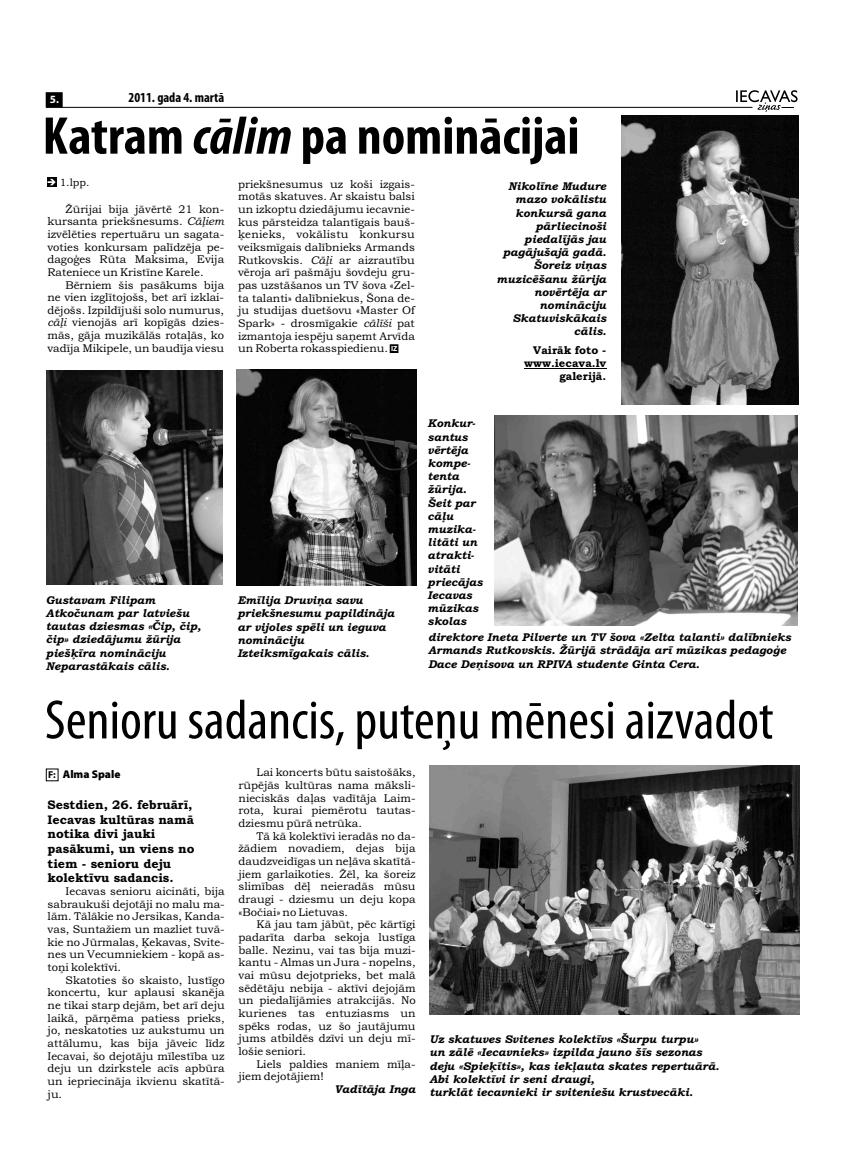
<style>
.page{position:relative;width:851px;height:1170px;background:#fff}
.page>*{position:absolute;margin:0;border:0;box-sizing:border-box;transform-origin:0 0}
.t1{font:condensed 55.88px "Myriad Pro";color:#000}
.t2{font:700 condensed 53.5px "Myriad Pro";color:#000}
.t3{font:700 condensed 13.75px "Myriad Pro";color:#000}
.t4{font:12.5px/14.6px "Bookman Old Style";color:#000}
.t5{font:11.25px/12.6px "Bookman Old Style";color:#000;text-align:justify}
.t6{font:italic 11.25px/13.2px "Bookman Old Style";color:#000}
.t7{font:900 11.25px "Myriad Pro";color:#000}
.t8{font:700 11.12px "Myriad Pro";color:#fff}
.t9{font:10.62px "Bookman Old Style";color:#000}
.t10{font:700 7.38px "Myriad Pro";color:#fff}
.s1{font-style:italic}
.s2{font-weight:700;font-size:10px}
</style>
<div class="page">
<svg style="left:46px;top:90px;width:751px;height:22px"></svg>
<div style="left:46px;top:92px;width:17px;height:15px;background:#000"></div>
<img style="left:429px;top:765px;width:369px;height:249px">
<div style="left:46px;top:768px;width:12px;height:13px;border:1px solid #000"></div>
<img style="left:236px;top:370px;width:180px;height:216px">
<img style="left:621px;top:116px;width:177px;height:288px">
<img style="left:494px;top:416px;width:303px;height:209px">
<img style="left:47px;top:370px;width:176px;height:215px">
<svg style="left:47px;top:177px;width:9px;height:10px"></svg>
<svg style="left:48px;top:179px;width:8px;height:6px"></svg>
<hr style="left:524px;top:368px;width:82px;height:1px;background:#000">
<div style="left:389px;top:344px;width:9px;height:9px;background:#000"></div>
<p class="t8" style="left:50px;top:95px;width:11px">5.</p>
<p class="t3" style="left:128px;top:92px;width:97px">2011. gada 4. martā</p>
<p class="t2" style="left:43px;top:113px;width:538px">Katram <span class="s1">cālim</span> pa nominācijai</p>
<p class="t9" style="left:60px;top:178px;width:31px">1.lpp.</p>
<p class="t5" style="left:65px;top:203px;width:160px">Žūrijai bija jāvērtē 21 kon-</p>
<p class="t5" style="left:47px;top:216px;width:178px">kursanta priekšnesums. <span class="s1">Cāļiem</span></p>
<p class="t5" style="left:47px;top:229px;width:178px">izvēlēties repertuāru un sagata-</p>
<p class="t5" style="left:47px;top:241px;width:178px">voties konkursam palīdzēja pe-</p>
<p class="t5" style="left:47px;top:254px;width:178px">dagoģes Rūta Maksima, Evija</p>
<p class="t5" style="left:47px;top:267px;width:158px">Rateniece un Kristīne Karele.</p>
<p class="t5" style="left:65px;top:279px;width:160px">Bērniem šis pasākums bija</p>
<p class="t5" style="left:47px;top:292px;width:178px">ne vien izglītojošs, bet arī izklai-</p>
<p class="t5" style="left:47px;top:305px;width:178px">dējošs. Izpildījuši solo numurus,</p>
<p class="t5" style="left:47px;top:317px;width:178px"><span class="s1">cāļi</span> vienojās arī kopīgās dzies-</p>
<p class="t5" style="left:47px;top:330px;width:178px">mās, gāja muzikālās rotaļās, ko</p>
<p class="t5" style="left:47px;top:343px;width:178px">vadīja Mikipele, un baudīja viesu</p>
<p class="t5" style="left:238px;top:178px;width:178px">priekšnesumus uz koši izgais&shy;motās skatuves. Ar skaistu balsi un izkoptu dziedājumu iecavnie&shy;kus pārsteidza talantīgais bauš&shy;ķenieks, vokālistu konkursu veiksmīgais dalībnieks Armands Rutkovskis. <span class="s1">Cāļi</span> ar aizrautību vēroja arī pašmāju šovdeju gru&shy;pas uzstāšanos un TV šova «Zel&shy;ta talanti» dalībniekus, Šona de&shy;ju studijas duetšovu «Master Of Spark» - drosmīgakie <span class="s1">cālīši</span> pat izmantoja iespēju saņemt Arvīda un Roberta rokasspiedienu.</p>
<p class="t6" style="left:496px;top:181px;width:111px;text-align:right">Nikolīne Mudure mazo vokālistu konkursā gana pārliecinoši piedalījās jau pagājušajā gadā.<br>Šoreiz viņas muzicēšanu žūrija novērtēja ar nomināciju<br>Skatuviskākais cālis.</p>
<p class="t5" style="left:524px;top:344px;width:84px;line-height:13.1px;text-align:right">Vairāk foto - www.iecava.lv galerijā.</p>
<p class="t10" style="left:391px;top:345px;width:8px">IZ</p>
<p class="t6" style="left:46px;top:594px;width:157px">Gustavam Filipam<br>Atkočunam par latviešu tautas dziesmas «Čip, čip, čip» dziedājumu žūrija piešķīra nomināciju<br>Neparastākais cālis.</p>
<p class="t6" style="left:237px;top:594px;width:159px">Emīlija Druviņa savu priekšnesumu papildināja ar vijoles spēli un ieguva nomināciju<br>Izteiksmīgakais cālis.</p>
<p class="t6" style="left:427px;top:418px;width:56px">Konkur&shy;santus vērtēja kompe&shy;tenta žūrija.<br>Šeit par cāļu muzika&shy;litāti un atrakti&shy;vitāti priecājas<br>Iecavas mūzikas skolas</p>
<p class="t6" style="left:428px;top:631px;width:364px">direktore Ineta Pilverte un TV šova «Zelta talanti» dalībnieks<br>Armands Rutkovskis. Žūrijā strādāja arī mūzikas pedagoģe<br>Dace Deņisova un RPIVA studente Ginta Cera.</p>
<p class="t1" style="left:45px;top:696px;width:730px">Senioru sadancis, puteņu mēnesi aizvadot</p>
<p class="t7" style="left:48px;top:769px;width:74px"><span class="s2">F:</span> Alma Spale</p>
<p class="t4" style="left:48px;top:798px;width:148px">Sestdien, 26. februārī,<br>Iecavas kultūras namā notika divi jauki pasākumi, un viens no tiem - senioru deju kolektīvu sadancis.</p>
<p class="t5" style="left:66px;top:886px;width:160px">Iecavas senioru aicināti, bija</p>
<p class="t5" style="left:48px;top:898px;width:178px">sabraukuši dejotāji no malu ma-</p>
<p class="t5" style="left:48px;top:911px;width:178px">lām. Tālākie no Jersikas, Kanda-</p>
<p class="t5" style="left:48px;top:924px;width:178px">vas, Suntažiem un mazliet tuvā-</p>
<p class="t5" style="left:48px;top:936px;width:178px">kie no Jūrmalas, Ķekavas, Svite-</p>
<p class="t5" style="left:48px;top:949px;width:178px">nes un Vecumniekiem - kopā as-</p>
<p class="t5" style="left:48px;top:961px;width:75px">toņi kolektīvi.</p>
<p class="t5" style="left:66px;top:974px;width:160px">Skatoties šo skaisto, lustīgo</p>
<p class="t5" style="left:48px;top:987px;width:178px">koncertu, kur aplausi skanēja</p>
<p class="t5" style="left:48px;top:999px;width:178px">ne tikai starp dejām, bet arī deju</p>
<p class="t5" style="left:48px;top:1012px;width:178px">laikā, pārņēma patiess prieks,</p>
<p class="t5" style="left:48px;top:1025px;width:178px">jo, neskatoties uz aukstumu un</p>
<p class="t5" style="left:48px;top:1037px;width:178px">attālumu, kas bija jāveic līdz</p>
<p class="t5" style="left:48px;top:1050px;width:178px">Iecavai, šo dejotāju mīlestība uz</p>
<p class="t5" style="left:48px;top:1063px;width:178px">deju un dzirkstele acīs apbūra</p>
<p class="t5" style="left:48px;top:1075px;width:178px">un iepriecināja ikvienu skatītā-</p>
<p class="t5" style="left:48px;top:1088px;width:16px">ju.</p>
<p class="t5" style="left:256px;top:767px;width:160px">Lai koncerts būtu saistošāks,</p>
<p class="t5" style="left:238px;top:779px;width:178px">rūpējās kultūras nama māksli-</p>
<p class="t5" style="left:238px;top:792px;width:178px">nieciskās daļas vadītāja Laim-</p>
<p class="t5" style="left:238px;top:805px;width:178px">rota, kurai piemērotu tautas-</p>
<p class="t5" style="left:238px;top:817px;width:125px">dziesmu pūrā netrūka.</p>
<p class="t5" style="left:256px;top:830px;width:160px">Tā kā kolektīvi ieradās no da-</p>
<p class="t5" style="left:238px;top:843px;width:178px">žādiem novadiem, dejas bija</p>
<p class="t5" style="left:238px;top:855px;width:178px">daudzveidīgas un neļāva skatītā-</p>
<p class="t5" style="left:238px;top:868px;width:178px">jiem garlaikoties. Žēl, ka šoreiz</p>
<p class="t5" style="left:238px;top:881px;width:178px">slimības dēļ neieradās mūsu</p>
<p class="t5" style="left:238px;top:893px;width:178px">draugi - dziesmu un deju kopa</p>
<p class="t5" style="left:238px;top:906px;width:111px">«Bočiai» no Lietuvas.</p>
<p class="t5" style="left:256px;top:919px;width:160px">Kā jau tam jābūt, pēc kārtīgi</p>
<p class="t5" style="left:238px;top:931px;width:178px">padarīta darba sekoja lustīga</p>
<p class="t5" style="left:238px;top:944px;width:178px">balle. Nezinu, vai tas bija muzi-</p>
<p class="t5" style="left:238px;top:957px;width:178px">kantu - Almas un Jura - nopelns,</p>
<p class="t5" style="left:238px;top:969px;width:178px">vai mūsu dejotprieks, bet malā</p>
<p class="t5" style="left:238px;top:982px;width:178px">sēdētāju nebija - aktīvi dejojām</p>
<p class="t5" style="left:238px;top:995px;width:178px">un piedalījāmies atrakcijās. No</p>
<p class="t5" style="left:238px;top:1007px;width:178px">kurienes tas entuziasms un</p>
<p class="t5" style="left:238px;top:1020px;width:178px">spēks rodas, uz šo jautājumu</p>
<p class="t5" style="left:238px;top:1033px;width:178px">jums atbildēs dzīvi un deju mī-</p>
<p class="t5" style="left:238px;top:1045px;width:69px">lošie seniori.</p>
<p class="t5" style="left:256px;top:1058px;width:160px">Liels paldies maniem mīļa-</p>
<p class="t5" style="left:238px;top:1070px;width:87px">jiem dejotājiem!</p>
<p class="t6" style="left:334px;top:1083px;width:83px">Vadītāja Inga</p>
<p class="t6" style="left:429px;top:1033px;width:291px">Uz skatuves Svitenes kolektīvs «Šurpu turpu»<br>un zālē «Iecavnieks» izpilda jauno šīs sezonas deju «Spieķītis», kas iekļauta skates repertuārā.<br>Abi kolektīvi ir seni draugi,<br>turklāt iecavnieki ir sviteniešu krustvecāki.</p>
</div>
